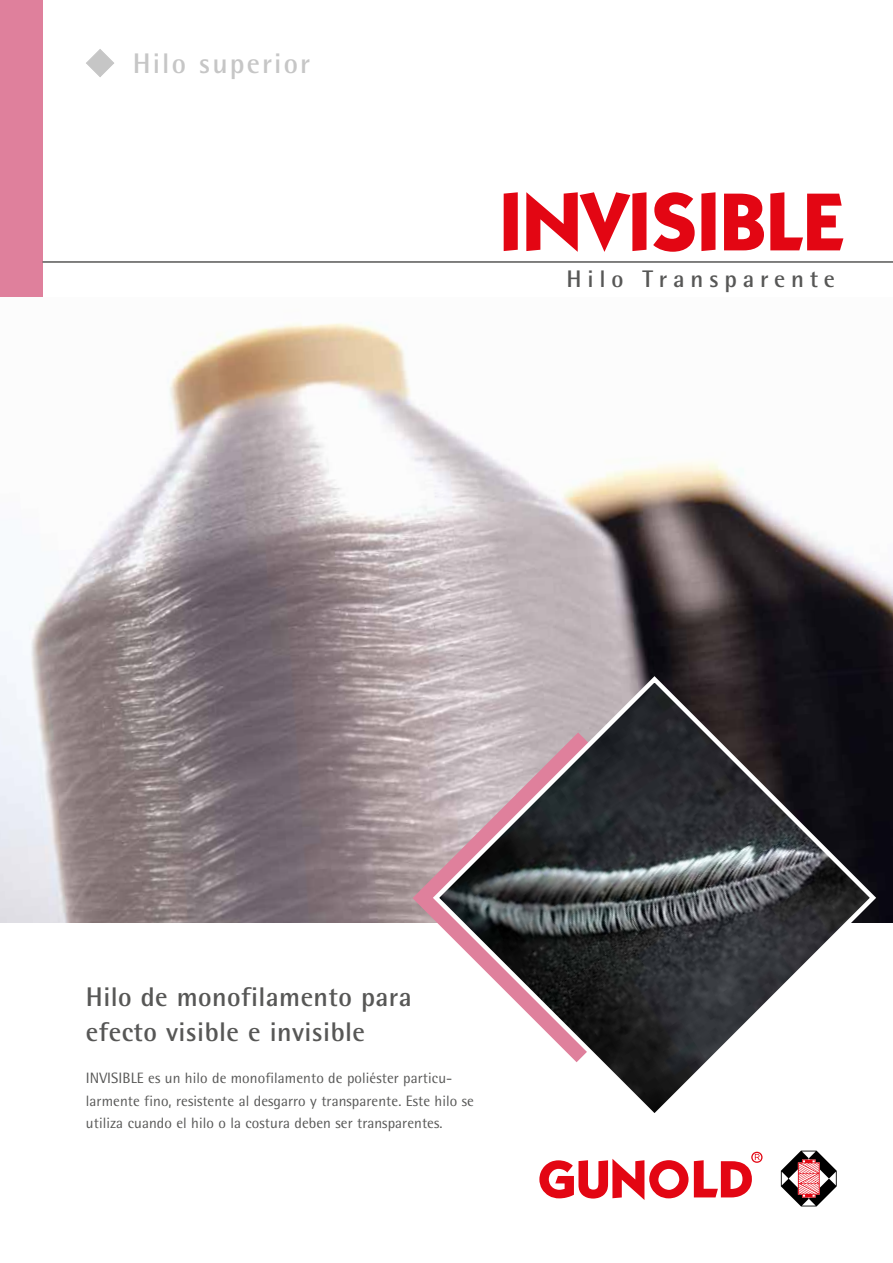
<style>
.page{position:relative;width:893px;height:1263px;background:#fff}
.page>*{position:absolute;margin:0;border:0;box-sizing:border-box;transform-origin:0 0}
.t1{font:700 82.8px "Itc Kabel";color:#e30613}
.t2{font:700 28.35px "Rotis Semi Sans";letter-spacing:.075em;color:#c6c6c6}
.t3{font:700 27px/34.5px "Rotis Semi Sans";letter-spacing:.015em;color:#575756}
.t4{font:700 24px "Rotis Semi Sans";letter-spacing:.24em;color:#575756}
.t5{font:15px/22.5px "Rotis Semi Sans";letter-spacing:.005em;color:#575756}
</style>
<div class="page">
<div style="left:0;top:0;width:43px;height:346px;background:#df809c"></div>
<hr style="left:43px;top:261px;width:850px;height:2px;background:#575756">
<svg style="left:86px;top:49px;width:28px;height:28px"></svg>
<img style="left:0;top:298px;width:893px;height:625px">
<svg style="left:539px;top:1152px;width:223px;height:48px"></svg>
<svg style="left:781px;top:1150px;width:56px;height:56px"></svg>
<svg style="left:412px;top:732px;width:18px;height:191px;background:#baa3a7"></svg>
<svg style="left:430px;top:673px;width:449px;height:440px"></svg>
<h2 class="t2" style="left:133px;top:46px;width:179px">Hilo superior</h2>
<h1 class="t1" style="left:499px;top:172px;width:346px">INVISIBLE</h1>
<h3 class="t4" style="left:567px;top:265px;width:270px">Hilo Transparente</h3>
<h3 class="t3" style="left:86px;top:979px;width:327px">Hilo de monofilamento para efecto visible e invisible</h3>
<p class="t5" style="left:86px;top:1066px;width:389px">INVISIBLE es un hilo de monofilamento de poliéster particu&shy;larmente fino, resistente al desgarro y transparente. Este hilo se utiliza cuando el hilo o la costura deben ser transparentes.</p>
</div>
